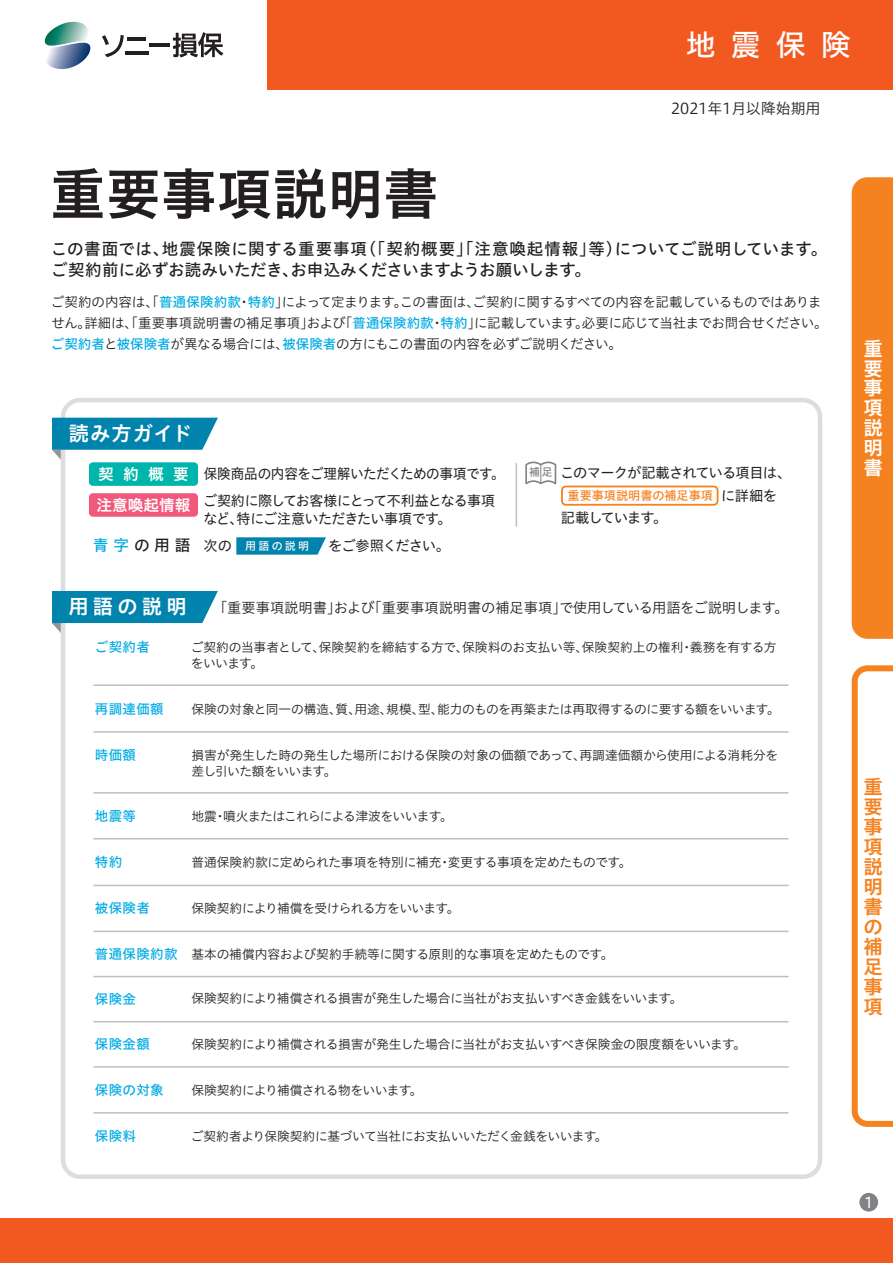
<style>
.page{position:relative;width:893px;height:1263px;background:#fff}
.page>*{position:absolute;margin:0;border:0;box-sizing:border-box;transform-origin:0 0}
.t1{font:55.5px "Hiragino UD Sans Std W6 90 pv RKSJ H";color:#231f20}
.t2{font:30px "Hiragino UD Sans Std W5 90 pv RKSJ H";color:#fff}
.t3{font:20.25px "Hiragino UD Sans Std W6 90 pv RKSJ H";letter-spacing:.065em;color:#fff}
.t4{font:19.5px/20px "Hiragino UD Sans Std W6 90 pv RKSJ H";color:#f58220;text-align:justify}
.t5{font:19.5px/20px "Hiragino UD Sans Std W6 90 pv RKSJ H";color:#fff;text-align:justify}
.t6{font:16.5px/21px "Hiragino UD Sans Std W5 90 pv RKSJ H";letter-spacing:.01em;color:#231f20}
.t7{font:15.6px/30.9px "Hiragino UD Sans Std W6 90 pv RKSJ H";color:#fff}
.t8{font:15.6px "Hiragino UD Sans Std W5 90 pv RKSJ H";letter-spacing:.31em;color:#231f20}
.t9{font:15px "Hiragino UD Sans Std W3 90 pv RKSJ H";color:#231f20}
.t10{font:14.85px "Hiragino UD Sans Std W5 90 pv RKSJ H";color:#fff;scale:.9 1}
.t11{font:14.25px/22.5px "Hiragino UD Sans Std W4 90 pv RKSJ H";letter-spacing:-.04em;color:#231f20}
.t12{font:14.25px "Hiragino UD Sans Std W3 90 pv RKSJ H";letter-spacing:-.005em;color:#231f20}
.t13{font:14.25px "Hiragino UD Sans Std W4 90 pv RKSJ H";letter-spacing:-.04em;color:#231f20;scale:.95 1}
.t14{font:14.25px "Hiragino UD Sans Std W4 90 pv RKSJ H";letter-spacing:-.07em;color:#231f20}
.t15{font:13.5px/21px "Hiragino UD Sans Std W3 90 pv RKSJ H";letter-spacing:-.03em;color:#231f20}
.t16{font:13.5px "Hiragino UD Sans Std W5 90 pv RKSJ H";letter-spacing:.025em;color:#00abe5}
.t17{font:12.75px/16.5px "Hiragino UD Sans Std W3 90 pv RKSJ H";letter-spacing:-.03em;color:#231f20}
.t18{font:12.75px "Hiragino UD Sans Std W3 90 pv RKSJ H";letter-spacing:-.055em;color:#231f20}
.t19{font:12.15px "Hiragino UD Sans Std W5 90 pv RKSJ H";color:#f58220}
.t20{font:10.95px "Hiragino UD Sans Std W5 90 pv RKSJ H";letter-spacing:.21em;color:#fff}
.t21{font:10.95px "Hiragino UD Sans Std W5 90 pv RKSJ H";color:#808285}
.s1{font-family:"Hiragino UD Sans Std W5 90 pv RKSJ H";color:#00abe5}
.s2{color:#00abe5}
.s3{font-family:"Hiragino UD Sans Std W5 90 pv RKSJ H";font-size:13.5px;color:#00abe5}
</style>
<div class="page">
<div style="left:0;top:1218px;width:893px;height:45px;background:#f15921"></div>
<div style="left:61px;top:398px;width:761px;height:781px;border:4px solid #dcdddf;border-radius:17px"></div>
<hr style="left:94px;top:684px;width:694px;height:2px;background:#bdbec1">
<hr style="left:94px;top:731px;width:694px;height:2px;background:#bdbec1">
<hr style="left:94px;top:792px;width:694px;height:1px;background:#bdbec1">
<hr style="left:94px;top:838px;width:694px;height:1px;background:#bdbec1">
<hr style="left:94px;top:885px;width:694px;height:1px;background:#bdbec1">
<hr style="left:94px;top:931px;width:694px;height:1px;background:#bdbec1">
<hr style="left:94px;top:976px;width:694px;height:1px;background:#bdbec1">
<hr style="left:94px;top:1021px;width:694px;height:1px;background:#bdbec1">
<hr style="left:94px;top:1066px;width:694px;height:2px;background:#bdbec1">
<hr style="left:94px;top:1112px;width:694px;height:1px;background:#bdbec1">
<svg style="left:52px;top:418px;width:166px;height:43px"></svg>
<svg style="left:52px;top:591px;width:166px;height:43px"></svg>
<div style="left:859px;top:1193px;width:19px;height:18px;background:#808285;border-radius:50%"></div>
<div style="left:268px;top:0;width:625px;height:89px;background:#f15921"></div>
<hr style="left:127px;top:37px;width:19px;height:3px;background:#231f20">
<hr style="left:150px;top:44px;width:20px;height:3px;background:#231f20">
<hr style="left:125px;top:51px;width:24px;height:3px;background:#231f20">
<svg style="left:102px;top:35px;width:22px;height:22px"></svg>
<svg style="left:173px;top:32px;width:50px;height:25px"></svg>
<svg style="left:44px;top:21px;width:47px;height:48px"></svg>
<div style="left:561px;top:486px;width:157px;height:20px;border:2px solid #f58220;border-radius:4px"></div>
<div style="left:89px;top:462px;width:109px;height:24px;background:#00b5ac;border-radius:4px"></div>
<div style="left:89px;top:493px;width:109px;height:24px;background:#f0597c;border-radius:4px"></div>
<svg style="left:525px;top:461px;width:32px;height:24px"></svg>
<hr style="left:516px;top:463px;width:1px;height:64px;background:#bdbec1">
<svg style="left:236px;top:537px;width:90px;height:18px;background:#168db4"></svg>
<div style="left:852px;top:177px;width:41px;height:462px;background:#f58220"></div>
<svg style="left:852px;top:665px;width:41px;height:462px"></svg>
<h2 class="t2" style="left:686px;top:34px;width:166px">地震保険</h2>
<p class="t9" style="left:671px;top:103px;width:151px">2021年1月以降始期用</p>
<h1 class="t1" style="left:50px;top:173px;width:390px">重要事項説明書</h1>
<p class="t6" style="left:51px;top:240px;width:778px">この書面では、地震保険に関する重要事項（「契約概要」「注意喚起情報」等）についてご説明しています。ご契約前に必ずお読みいただき、お申込みくださいますようお願いします。</p>
<p class="t15" style="left:51px;top:294px;width:778px">ご契約の内容は、「<span class="s1">普通保険約款</span>・<span class="s1">特約</span>」によって定まります。この書面は、ご契約に関するすべての内容を記載しているものではありません。詳細は、「重要事項説明書の補足事項」および「<span class="s1">普通保険約款</span>・<span class="s1">特約</span>」に記載しています。必要に応じて当社までお問合せください。<span class="s1">ご契約者</span>と<span class="s1">被保険者</span>が異なる場合には、<span class="s1">被保険者</span>の方にもこの書面の内容を必ずご説明ください。</p>
<h3 class="t3" style="left:69px;top:425px;width:125px">読み方ガイド</h3>
<p class="t13" style="left:204px;top:468px;width:318px">保険商品の内容をご理解いただくための事項です。</p>
<p class="t7" style="left:96px;top:461px;width:96px">契約概要注意喚起情報</p>
<p class="t21" style="left:529px;top:468px;width:25px">補足</p>
<p class="t20" style="left:245px;top:541px;width:65px">用語の説明</p>
<p class="t11" style="left:203px;top:493px;width:293px;line-height:18px">ご契約に際してお客様にとって不利益となる事項など、特にご注意いただきたい事項です。</p>
<p class="t8" style="left:93px;top:539px;width:99px"><span class="s2">青字</span>の用語</p>
<p class="t14" style="left:204px;top:540px;width:248px">次の　 　　　　　をご参照ください。</p>
<p class="t11" style="left:560px;top:464px;width:233px">このマークが記載されている項目は、　　　　　　　　　　　 に詳細を記載しています。</p>
<p class="t19" style="left:567px;top:491px;width:147px">重要事項説明書の補足事項</p>
<h3 class="t3" style="left:68px;top:599px;width:120px">用語の説明</h3>
<p class="t12" style="left:213px;top:602px;width:577px">「重要事項説明書」および「重要事項説明書の補足事項」で使用している用語をご説明します。</p>
<p class="t16" style="left:95px;top:642px;width:56px">ご契約者</p>
<p class="t17" style="left:191px;top:641px;width:587px">ご契約の当事者として、保険契約を締結する方で、保険料のお支払い等、保険契約上の権利・義務を有する方をいいます。</p>
<p class="t16" style="left:95px;top:703px;width:70px">再調達価額</p>
<p class="t17" style="left:191px;top:702px;width:590px">保険の対象と同一の構造、質、用途、規模、型、能力のものを再築または再取得するのに要する額をいいます。</p>
<p class="t16" style="left:95px;top:749px;width:43px">時価額</p>
<p class="t17" style="left:191px;top:748px;width:588px">損害が発生した時の発生した場所における保険の対象の価額であって、再調達価額から使用による消耗分を差し引いた額をいいます。</p>
<p class="t16" style="left:95px;top:811px;width:43px">地震等</p>
<p class="t18" style="left:191px;top:812px;width:263px">地震・噴火またはこれらによる津波をいいます。</p>
<p class="t16" style="left:95px;top:857px;width:29px">特約</p>
<p class="t17" style="left:191px;top:856px;width:442px">普通保険約款に定められた事項を特別に補充・変更する事項を定めたものです。</p>
<p class="t16" style="left:95px;top:903px;width:56px">被保険者</p>
<p class="t17" style="left:191px;top:902px;width:270px">保険契約により補償を受けられる方をいいます。</p>
<p class="t17" style="left:95px;top:948px;width:520px"><span class="s3">普通保険約款</span> 基本の補償内容および契約手続等に関する原則的な事項を定めたものです。</p>
<p class="t16" style="left:95px;top:994px;width:43px">保険金</p>
<p class="t17" style="left:191px;top:992px;width:493px">保険契約により補償される損害が発生した場合に当社がお支払いすべき金銭をいいます。</p>
<p class="t16" style="left:95px;top:1039px;width:56px">保険金額</p>
<p class="t17" style="left:191px;top:1038px;width:556px">保険契約により補償される損害が発生した場合に当社がお支払いすべき保険金の限度額をいいます。</p>
<p class="t16" style="left:95px;top:1084px;width:70px">保険の対象</p>
<p class="t17" style="left:191px;top:1083px;width:233px">保険契約により補償される物をいいます。</p>
<p class="t16" style="left:95px;top:1131px;width:43px">保険料</p>
<p class="t17" style="left:191px;top:1130px;width:418px">ご契約者より保険契約に基づいて当社にお支払いいただく金銭をいいます。</p>
<h3 class="t5" style="left:863px;top:341px;width:20px">重要事項説明書</h3>
<h3 class="t4" style="left:863px;top:779px;width:20px">重要事項説明書の補足事項</h3>
<p class="t10" style="left:865px;top:1197px;width:11px">1</p>
</div>
